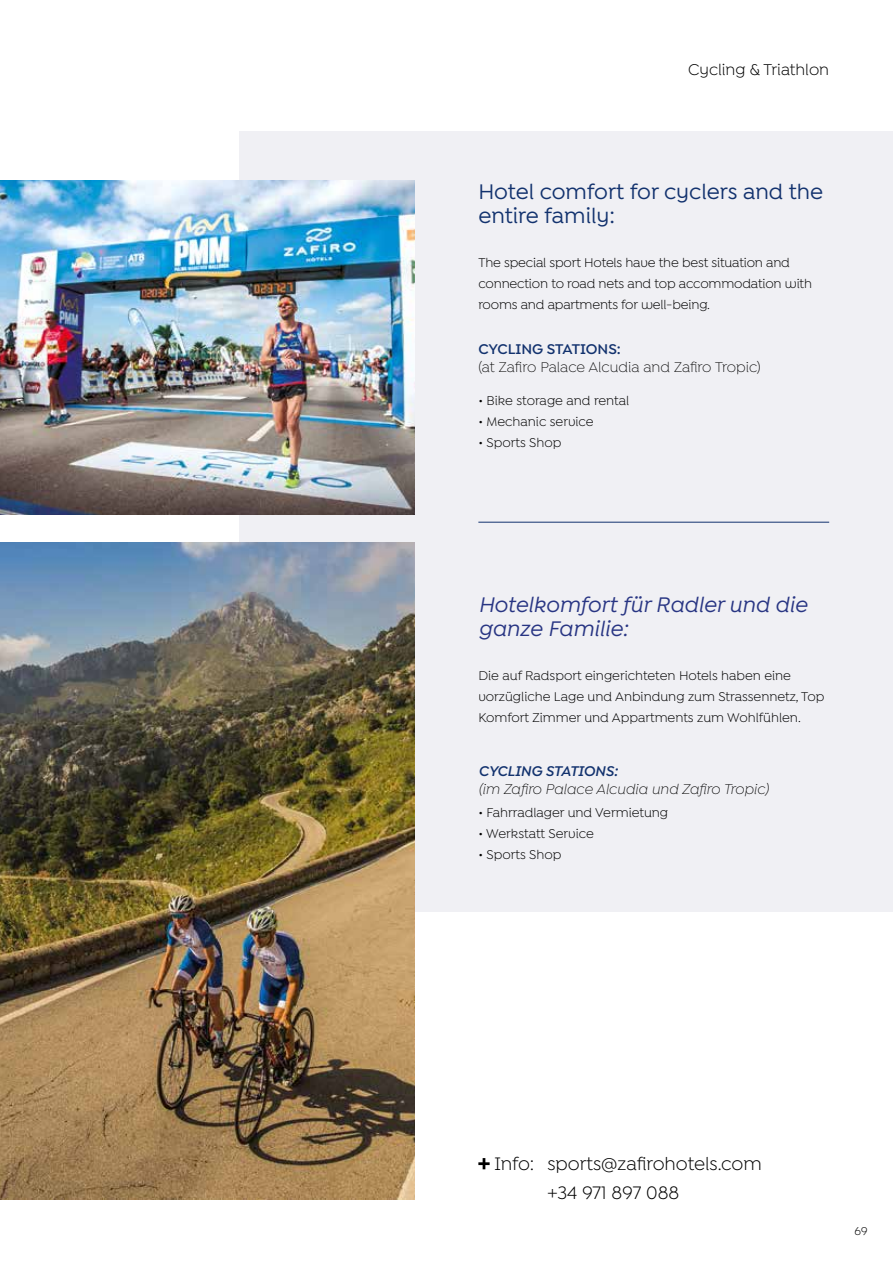
<style>
.page{position:relative;width:893px;height:1263px;background:#fff}
.page>*{position:absolute;margin:0;border:0;box-sizing:border-box;transform-origin:0 0}
.t1{font:500 22.5px/24px "Isidora Sans Alt";color:#12326e}
.t2{font:italic 500 22.5px/24px "Isidora Sans Alt";color:#283583}
.t3{font:19.2px/28.8px "Isidora Sans Alt";color:#000}
.t4{font:16.5px "Isidora Sans Alt";color:#000}
.t5{font:300 15px "Isidora Sans Alt";color:#000}
.t6{font:italic 300 15px "Isidora Sans Alt";color:#000}
.t7{font:600 15px "Isidora Sans Alt";color:#12326e}
.t8{font:italic 600 15px "Isidora Sans Alt";color:#12326e}
.t9{font:13.5px/21px "Isidora Sans Alt";color:#000}
.t10{font:12px "Isidora Sans Alt";color:#000}
</style>
<div class="page">
<div style="left:239px;top:132px;width:654px;height:780px;background:#f0f0f4"></div>
<svg style="left:478px;top:1158px;width:12px;height:11px"></svg>
<hr style="left:478px;top:522px;width:351px;height:1px;background:#12326e">
<img style="left:0;top:181px;width:414px;height:333px">
<img style="left:0;top:542px;width:415px;height:657px">
<p class="t4" style="left:688px;top:61px;width:143px">Cycling &amp; Triathlon</p>
<h1 class="t1" style="left:478px;top:180px;width:346px">Hotel comfort for cyclers and the entire family:</h1>
<p class="t9" style="left:478px;top:252px;width:335px">The special sport Hotels have the best situation and connection to road nets and top accommodation with rooms and apartments for well-being.</p>
<p class="t7" style="left:478px;top:340px;width:144px">CYCLING STATIONS:</p>
<p class="t5" style="left:478px;top:359px;width:284px">(at Zafiro Palace Alcudia and Zafiro Tropic)</p>
<p class="t9" style="left:478px;top:389px;width:152px">• Bike storage and rental</p>
<p class="t9" style="left:478px;top:410px;width:117px">• Mechanic service</p>
<p class="t9" style="left:478px;top:431px;width:84px">• Sports Shop</p>
<h1 class="t2" style="left:478px;top:593px;width:330px">Hotelkomfort für Radler und die ganze Familie:</h1>
<p class="t9" style="left:478px;top:665px;width:348px">Die auf Radsport eingerichteten Hotels haben eine vorzügliche Lage und Anbindung zum Strassennetz, Top<br>Komfort Zimmer und Appartments zum Wohlfühlen.</p>
<p class="t8" style="left:478px;top:762px;width:141px">CYCLING STATIONS:</p>
<p class="t6" style="left:478px;top:780px;width:292px">(im Zafiro Palace Alcudia und Zafiro Tropic)</p>
<p class="t9" style="left:478px;top:802px;width:191px">• Fahrradlager und Vermietung</p>
<p class="t9" style="left:478px;top:823px;width:117px">• Werkstatt Service</p>
<p class="t9" style="left:478px;top:844px;width:84px">• Sports Shop</p>
<h2 class="t3" style="left:547px;top:1149px;width:216px;text-indent:-53px">Info: sports@zafirohotels.com +34 971 897 088</h2>
<p class="t10" style="left:855px;top:1224px;width:14px">69</p>
</div>
